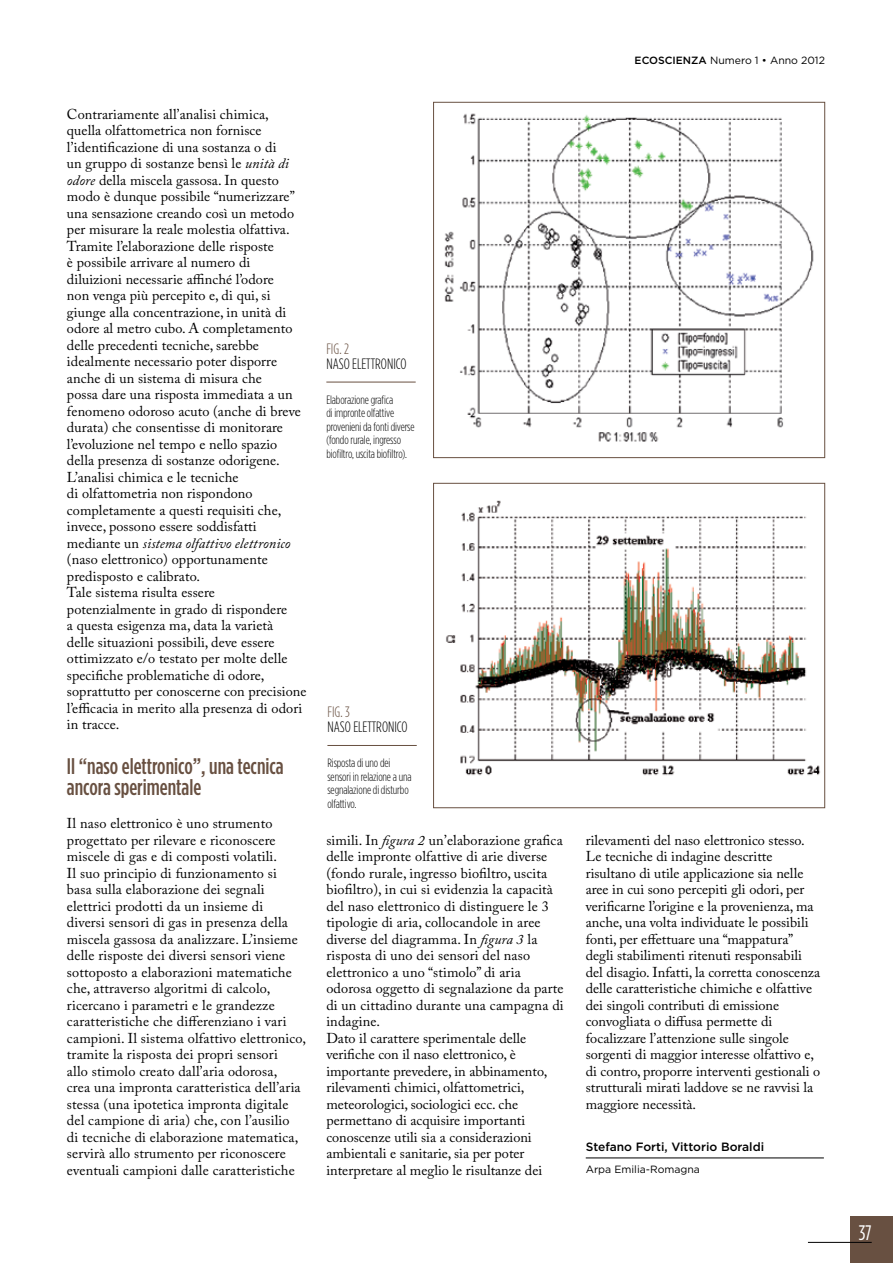
<style>
.page{position:relative;width:893px;height:1263px;background:#fff}
.page>*{position:absolute;margin:0;border:0;box-sizing:border-box;transform-origin:0 0}
.t1{font:500 22.5px/21px "Gotham Condensed";color:#685041}
.t2{font:21px "Gotham Condensed";color:#fff}
.t3{font:300 15px "Gotham Condensed";color:#000}
.t4{font:300 15px/15px "Gotham Condensed";color:#685041}
.t5{font:14.25px/16.5px "Adobe Caslon Pro";letter-spacing:.005em;color:#000}
.t6{font:300 12px/13.5px "Gotham Condensed";letter-spacing:-.01em;color:#000}
.t7{font:500 12px "Gotham";color:#000}
.t8{font:10.5px "Gotham";color:#000}
.s1{font-style:italic}
.s2{color:#000}
.s3{font-weight:500}
</style>
<div class="page">
<div style="left:850px;top:1216px;width:43px;height:47px;background:#685041"></div>
<hr style="left:808px;top:1242px;width:64px;height:1px;background:#000">
<hr style="left:586px;top:1158px;width:238px;height:1px;background:#000">
<hr style="left:326px;top:382px;width:90px;height:1px;background:#685041">
<img style="left:444px;top:113px;width:370px;height:328px">
<img style="left:446px;top:493px;width:380px;height:291px">
<hr style="left:327px;top:745px;width:90px;height:1px;background:#685041">
<div style="left:433px;top:102px;width:392px;height:356px;border:1px solid #685041"></div>
<div style="left:433px;top:483px;width:392px;height:325px;border:1px solid #685041"></div>
<p class="t5" style="left:67px;top:105px;width:241px">Contrariamente all’analisi chimica, quella olfattometrica non fornisce l’identificazione di una sostanza o di<br>un gruppo di sostanze bensì le <span class="s1">unità di odore</span> della miscela gassosa. In questo modo è dunque possibile “numerizzare” una sensazione creando così un metodo per misurare la reale molestia olfattiva.<br>Tramite l’elaborazione delle risposte<br>è possibile arrivare al numero di diluizioni necessarie affinché l’odore<br>non venga più percepito e, di qui, si giunge alla concentrazione, in unità di odore al metro cubo. A completamento delle precedenti tecniche, sarebbe idealmente necessario poter disporre anche di un sistema di misura che<br>possa dare una risposta immediata a un fenomeno odoroso acuto (anche di breve durata) che consentisse di monitorare l’evoluzione nel tempo e nello spazio della presenza di sostanze odorigene.<br>L’analisi chimica e le tecniche<br>di olfattometria non rispondono completamente a questi requisiti che, invece, possono essere soddisfatti mediante un <span class="s1">sistema olfattivo elettronico </span>(naso elettronico) opportunamente predisposto e calibrato.<br>Tale sistema risulta essere potenzialmente in grado di rispondere<br>a questa esigenza ma, data la varietà<br>delle situazioni possibili, deve essere ottimizzato e/o testato per molte delle specifiche problematiche di odore, soprattutto per conoscerne con precisione l’efficacia in merito alla presenza di odori in tracce.</p>
<p class="t1" style="left:67px;top:755px;width:218px">Il “naso elettronico”, una tecnica ancora sperimentale</p>
<p class="t5" style="left:67px;top:815px;width:240px">Il naso elettronico è uno strumento progettato per rilevare e riconoscere miscele di gas e di composti volatili.<br>Il suo principio di funzionamento si<br>basa sulla elaborazione dei segnali elettrici prodotti da un insieme di<br>diversi sensori di gas in presenza della miscela gassosa da analizzare. L’insieme delle risposte dei diversi sensori viene sottoposto a elaborazioni matematiche che, attraverso algoritmi di calcolo, ricercano i parametri e le grandezze caratteristiche che differenziano i vari campioni. Il sistema olfattivo elettronico, tramite la risposta dei propri sensori<br>allo stimolo creato dall’aria odorosa,<br>crea una impronta caratteristica dell’aria stessa (una ipotetica impronta digitale del campione di aria) che, con l’ausilio<br>di tecniche di elaborazione matematica, servirà allo strumento per riconoscere eventuali campioni dalle caratteristiche</p>
<p class="t4" style="left:326px;top:341px;width:24px">fig . 2 <span class="s2">naso</span></p>
<p class="t3" style="left:352px;top:356px;width:6px">elettronico</p>
<p class="t6" style="left:326px;top:393px;width:90px">Elaborazione grafica<br>di impronte olfattive provenieni da fonti diverse (fondo rurale, ingresso biofiltro, uscita biofiltro).</p>
<p class="t4" style="left:327px;top:705px;width:24px">fig . 3 <span class="s2">naso</span></p>
<p class="t3" style="left:353px;top:719px;width:6px">elettronico</p>
<p class="t6" style="left:327px;top:756px;width:86px">Risposta di uno dei sensori in relazione a una segnalazione di disturbo olfattivo.</p>
<p class="t8" style="left:635px;top:55px;width:192px"><span class="s3">ecoscienza</span> Numero 1 • Anno 2012</p>
<p class="t5" style="left:326px;top:831px;width:239px">simili. In <span class="s1">figura 2</span> un’elaborazione grafica delle impronte olfattive di arie diverse (fondo rurale, ingresso biofiltro, uscita biofiltro), in cui si evidenzia la capacità del naso elettronico di distinguere le 3 tipologie di aria, collocandole in aree diverse del diagramma. In <span class="s1">figura 3</span> la risposta di uno dei sensori del naso elettronico a uno “stimolo” di aria odorosa oggetto di segnalazione da parte di un cittadino durante una campagna di indagine.<br>Dato il carattere sperimentale delle verifiche con il naso elettronico, è importante prevedere, in abbinamento, rilevamenti chimici, olfattometrici, meteorologici, sociologici ecc. che permettano di acquisire importanti conoscenze utili sia a considerazioni ambientali e sanitarie, sia per poter interpretare al meglio le risultanze dei</p>
<p class="t5" style="left:586px;top:831px;width:236px">rilevamenti del naso elettronico stesso.<br>Le tecniche di indagine descritte risultano di utile applicazione sia nelle aree in cui sono percepiti gli odori, per verificarne l’origine e la provenienza, ma anche, una volta individuate le possibili fonti, per effettuare una “mappatura” degli stabilimenti ritenuti responsabili del disagio. Infatti, la corretta conoscenza delle caratteristiche chimiche e olfattive dei singoli contributi di emissione convogliata o diffusa permette di focalizzare l’attenzione sulle singole sorgenti di maggior interesse olfattivo e, di contro, proporre interventi gestionali o strutturali mirati laddove se ne ravvisi la maggiore necessità.</p>
<p class="t7" style="left:586px;top:1140px;width:180px">Stefano Forti, Vittorio Boraldi</p>
<p class="t8" style="left:586px;top:1163px;width:116px">Arpa Emilia-Romagna</p>
<p class="t2" style="left:859px;top:1221px;width:14px">37</p>
</div>
